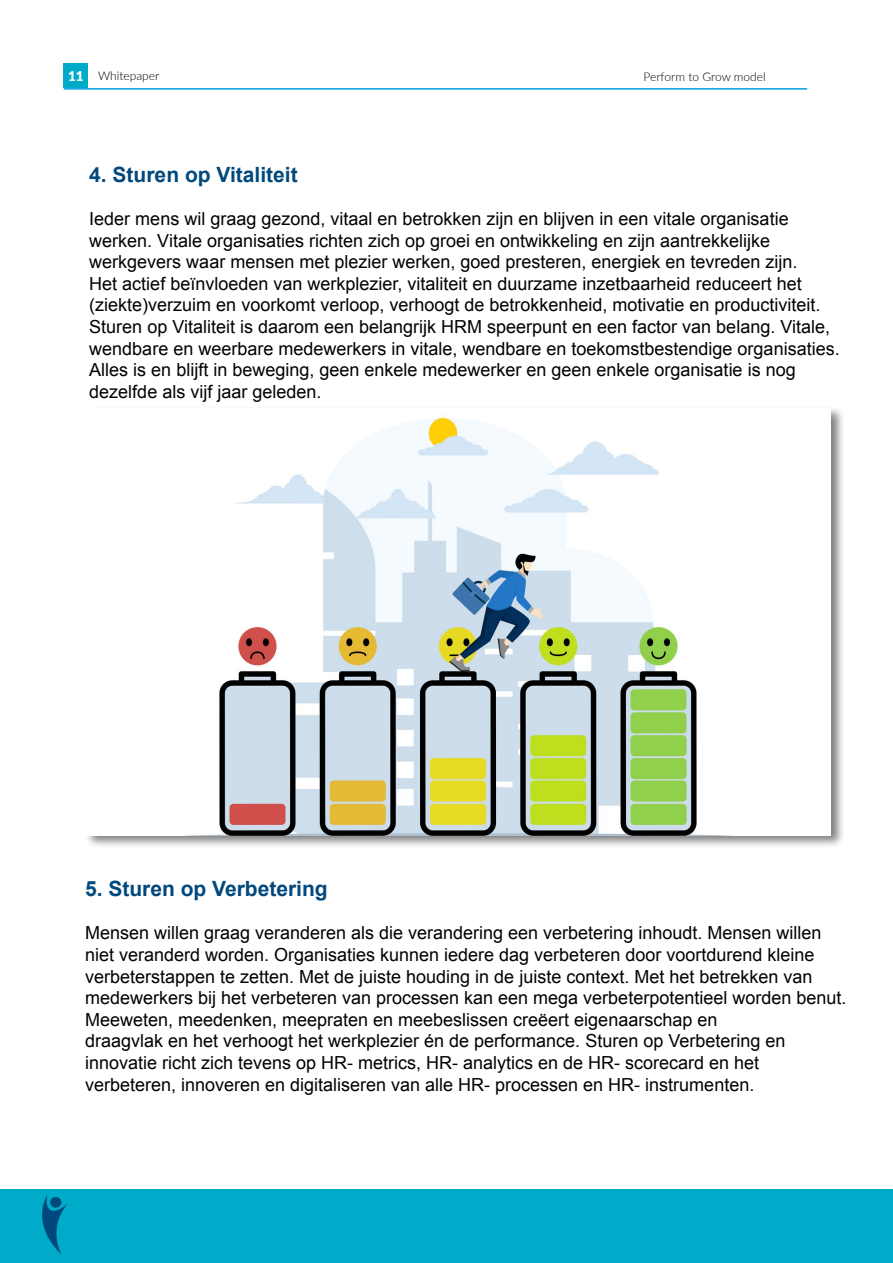
<style>
.page{position:relative;width:893px;height:1263px;background:#fff}
.page>*{position:absolute;margin:0;border:0;box-sizing:border-box;transform-origin:0 0}
.t1{font:700 21px "Arial";color:#01487d}
.t2{font:18px/21.6px "Arial";color:#020203}
.t3{font:300 12px "Lato";color:#000}
.s1{font-weight:900;font-size:13.5px;color:#fff}
</style>
<div class="page">
<div style="left:0;top:1188px;width:893px;height:75px;background:#00abc9"></div>
<div style="left:64px;top:64px;width:24px;height:24px;background:#00abc9"></div>
<hr style="left:64px;top:88px;width:743px;height:2px;background:#009fe3">
<img style="left:43px;top:1196px;width:23px;height:57px">
<div style="left:84px;top:405px;width:762px;height:444px;background:#000;opacity:.5"></div>
<img style="left:85px;top:409px;width:746px;height:427px">
<p class="t3" style="left:68px;top:67px;width:93px"><span class="s1">11</span> Whitepaper</p>
<p class="t3" style="left:644px;top:68px;width:124px">Perform to Grow model</p>
<p class="t1" style="left:89px;top:161px;width:210px">4. Sturen op Vitaliteit</p>
<p class="t2" style="left:89px;top:208px;width:752px">Ieder mens wil graag gezond, vitaal en betrokken zijn en blijven in een vitale organisatie werken. Vitale organisaties richten zich op groei en ontwikkeling en zijn aantrekkelijke werkgevers waar mensen met plezier werken, goed presteren, energiek en tevreden zijn.<br>Het actief beïnvloeden van werkplezier, vitaliteit en duurzame inzetbaarheid reduceert het (ziekte)verzuim en voorkomt verloop, verhoogt de betrokkenheid, motivatie en productiviteit.<br>Sturen op Vitaliteit is daarom een belangrijk HRM speerpunt en een factor van belang. Vitale, wendbare en weerbare medewerkers in vitale, wendbare en toekomstbestendige organisaties.<br>Alles is en blijft in beweging, geen enkele medewerker en geen enkele organisatie is nog dezelfde als vijf jaar geleden.</p>
<p class="t1" style="left:85px;top:875px;width:244px">5. Sturen op Verbetering</p>
<p class="t2" style="left:85px;top:922px;width:763px">Mensen willen graag veranderen als die verandering een verbetering inhoudt. Mensen willen niet veranderd worden. Organisaties kunnen iedere dag verbeteren door voortdurend kleine verbeterstappen te zetten. Met de juiste houding in de juiste context. Met het betrekken van medewerkers bij het verbeteren van processen kan een mega verbeterpotentieel worden benut.<br>Meeweten, meedenken, meepraten en meebeslissen creëert eigenaarschap en<br>draagvlak en het verhoogt het werkplezier én de performance. Sturen op Verbetering en innovatie richt zich tevens op HR- metrics, HR- analytics en de HR- scorecard en het verbeteren, innoveren en digitaliseren van alle HR- processen en HR- instrumenten.</p>
</div>
